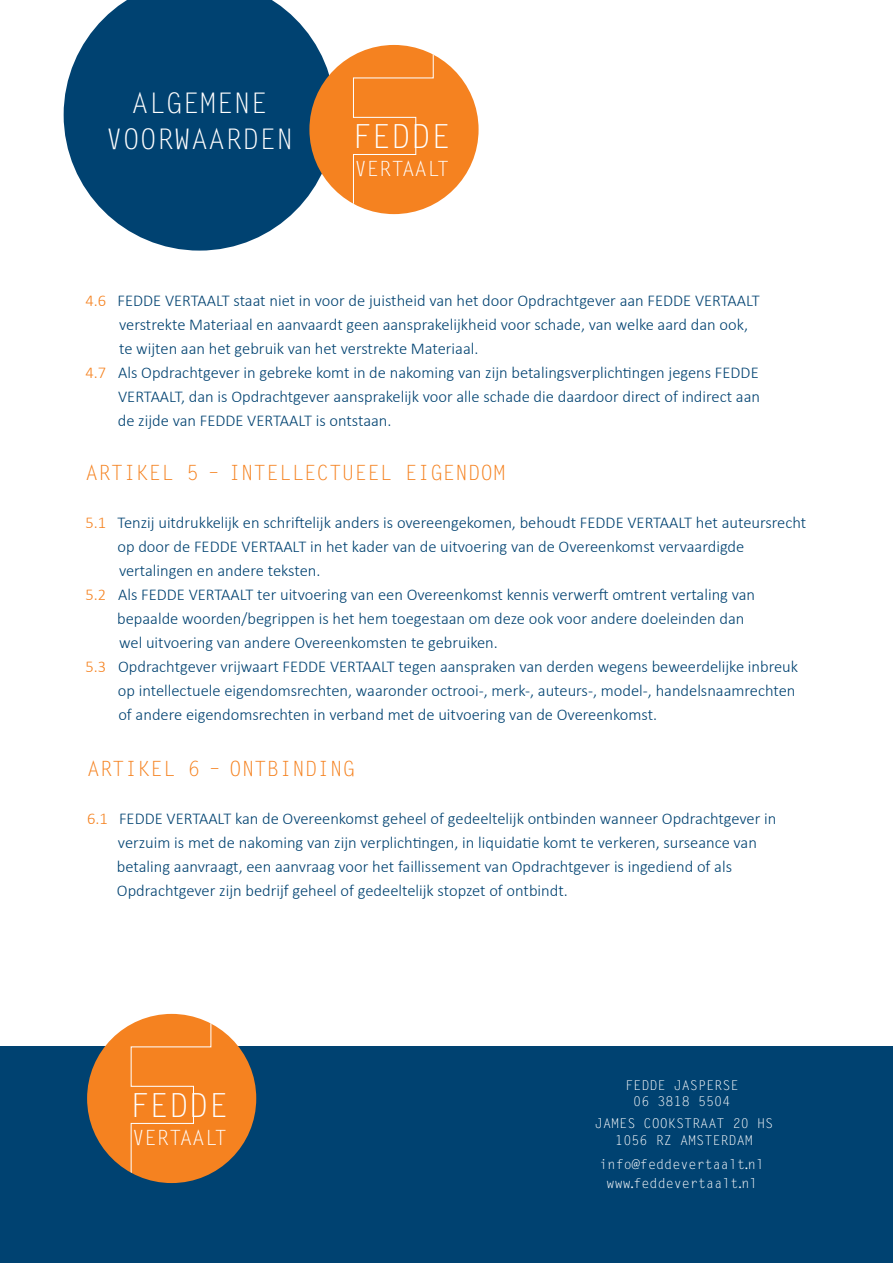
<style>
.page{position:relative;width:893px;height:1263px;background:#fff}
.page>*{position:absolute;margin:0;border:0;box-sizing:border-box;transform-origin:0 0}
.t1{font:33.15px "Letter Gothic Std";color:#fff}
.t2{font:28.35px "Letter Gothic Std";color:#fff}
.t3{font:21px "Letter Gothic Std";color:#f58220}
.t4{font:21px "Letter Gothic Std";color:#fff}
.t5{font:300 16.5px "Calibri";color:#004271}
.t6{font:13.5px "Letter Gothic Std";color:#fff}
.s1{color:#f58220}
</style>
<div class="page">
<div style="left:0;top:1047px;width:893px;height:216px;background:#004271"></div>
<div style="left:87px;top:1014px;width:169px;height:169px;background:#f58220;border-radius:50%"></div>
<svg style="left:87px;top:1014px;width:125px;height:169px"></svg>
<svg style="left:64px;top:0;width:252px;height:251px;background:#265e86"></svg>
<div style="left:309px;top:45px;width:170px;height:169px;background:#f58220;border-radius:50%"></div>
<svg style="left:309px;top:45px;width:125px;height:169px"></svg>
<p class="t2" style="left:131px;top:87px;width:138px">ALGEMENE</p>
<p class="t2" style="left:106px;top:123px;width:189px">VOORWAARDEN</p>
<p class="t1" style="left:352px;top:117px;width:100px">FEDDE</p>
<p class="t4" style="left:355px;top:156px;width:96px">VERTAALT</p>
<p class="t5" style="left:86px;top:290px;width:676px"><span class="s1">4.6</span> FEDDE VERTAALT staat niet in voor de juistheid van het door Opdrachtgever aan FEDDE VERTAALT</p>
<p class="t5" style="left:119px;top:314px;width:630px">verstrekte Materiaal en aanvaardt geen aansprakelijkheid voor schade, van welke aard dan ook,</p>
<p class="t5" style="left:119px;top:338px;width:361px">te wijten aan het gebruik van het verstrekte Materiaal.</p>
<p class="t5" style="left:86px;top:362px;width:675px"><span class="s1">4.7</span> Als Opdrachtgever in gebreke komt in de nakoming van zijn betalingsverplichtingen jegens FEDDE</p>
<p class="t5" style="left:118px;top:386px;width:643px">VERTAALT, dan is Opdrachtgever aansprakelijk voor alle schade die daardoor direct of indirect aan</p>
<p class="t5" style="left:118px;top:410px;width:275px">de zijde van FEDDE VERTAALT is ontstaan.</p>
<p class="t3" style="left:86px;top:461px;width:421px">ARTIKEL 5 – INTELLECTUEEL EIGENDOM</p>
<p class="t5" style="left:86px;top:512px;width:722px"><span class="s1">5.1</span> Tenzij uitdrukkelijk en schriftelijk anders is overeengekomen, behoudt FEDDE VERTAALT het auteursrecht</p>
<p class="t5" style="left:117px;top:536px;width:628px">op door de FEDDE VERTAALT in het kader van de uitvoering van de Overeenkomst vervaardigde</p>
<p class="t5" style="left:119px;top:560px;width:203px">vertalingen en andere teksten.</p>
<p class="t5" style="left:86px;top:584px;width:671px"><span class="s1">5.2</span> Als FEDDE VERTAALT ter uitvoering van een Overeenkomst kennis verwerft omtrent vertaling van</p>
<p class="t5" style="left:117px;top:608px;width:629px">bepaalde woorden/begrippen is het hem toegestaan om deze ook voor andere doeleinden dan</p>
<p class="t5" style="left:119px;top:632px;width:380px">wel uitvoering van andere Overeenkomsten te gebruiken.</p>
<p class="t5" style="left:86px;top:656px;width:714px"><span class="s1">5.3</span> Opdrachtgever vrijwaart FEDDE VERTAALT tegen aanspraken van derden wegens beweerdelijke inbreuk</p>
<p class="t5" style="left:118px;top:680px;width:679px">op intellectuele eigendomsrechten, waaronder octrooi-, merk-, auteurs-, model-, handelsnaamrechten</p>
<p class="t5" style="left:118px;top:704px;width:540px">of andere eigendomsrechten in verband met de uitvoering van de Overeenkomst.</p>
<p class="t3" style="left:87px;top:756px;width:269px">ARTIKEL 6 – ONTBINDING</p>
<p class="t5" style="left:87px;top:808px;width:691px"><span class="s1">6.1</span> FEDDE VERTAALT kan de Overeenkomst geheel of gedeeltelijk ontbinden wanneer Opdrachtgever in</p>
<p class="t5" style="left:118px;top:832px;width:641px">verzuim is met de nakoming van zijn verplichtingen, in liquidatie komt te verkeren, surseance van</p>
<p class="t5" style="left:117px;top:856px;width:617px">betaling aanvraagt, een aanvraag voor het faillissement van Opdrachtgever is ingediend of als</p>
<p class="t5" style="left:117px;top:880px;width:452px">Opdrachtgever zijn bedrijf geheel of gedeeltelijk stopzet of ontbindt.</p>
<p class="t1" style="left:129px;top:1086px;width:100px">FEDDE</p>
<p class="t4" style="left:132px;top:1125px;width:96px">VERTAALT</p>
<p class="t6" style="left:625px;top:1077px;width:115px">FEDDE JASPERSE</p>
<p class="t6" style="left:633px;top:1094px;width:99px">06 3818 5504</p>
<p class="t6" style="left:595px;top:1116px;width:180px">JAMES COOKSTRAAT 20 HS</p>
<p class="t6" style="left:615px;top:1132px;width:139px">1056 RZ AMSTERDAM</p>
<p class="t6" style="left:599px;top:1157px;width:166px">info@feddevertaalt.nl</p>
<p class="t6" style="left:607px;top:1176px;width:152px">www.feddevertaalt.nl</p>
</div>
